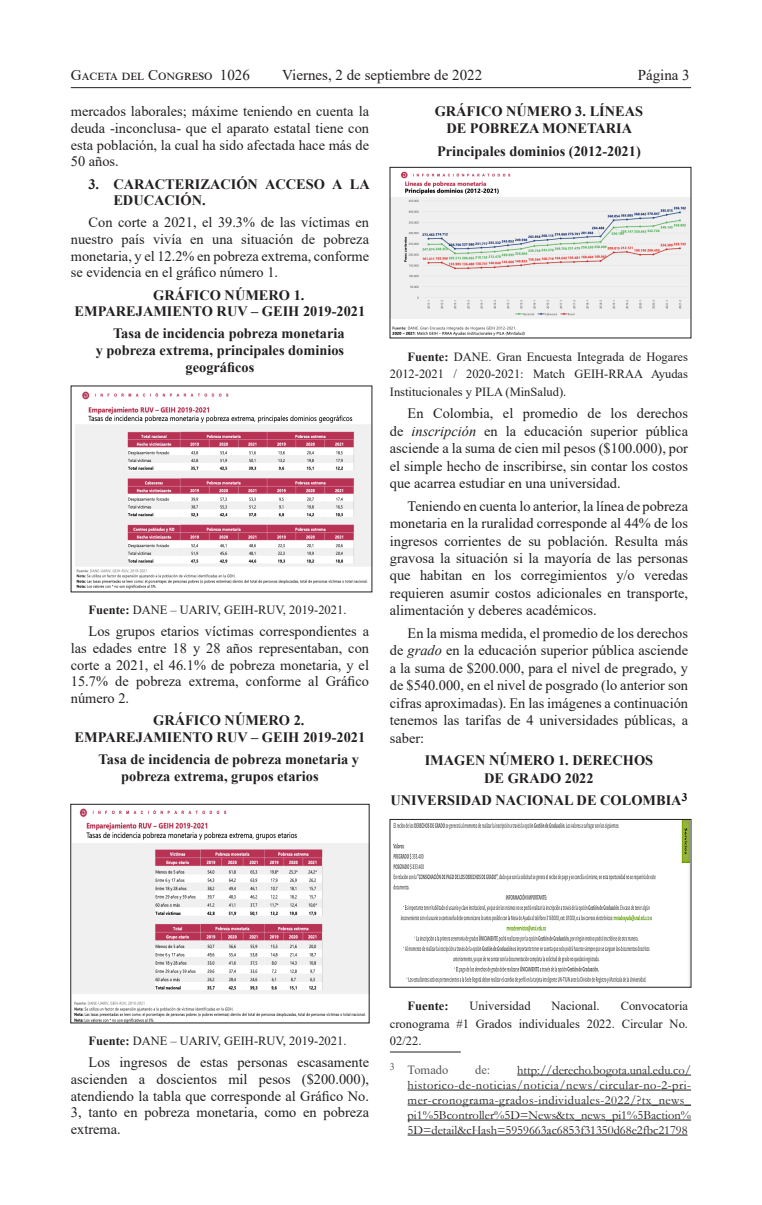
<style>
.page{position:relative;width:762px;height:1205px;background:#fff}
.page>*{position:absolute;margin:0;border:0;box-sizing:border-box;transform-origin:0 0}
.t1{font:15px "Times New Roman";color:#231f20}
.Párrafos{font:14.38px/17.4px "Times New Roman";color:#231f20;text-align:justify}
.Párrafos-2{font:700 14.38px/16.8px "Times New Roman";color:#231f20}
.Párrafos_-_TABULADO{font:700 14.38px/16.8px "Times New Roman";color:#231f20}
.Párrafos-3{font:12.5px/17.4px "Times New Roman";color:#231f20;text-align:justify}
.Pies_de_páginas{font:12.5px/15px "Garamond";color:#231f20;text-align:justify}
.Pies_de_páginas-2{font:12.5px "Times New Roman";color:#57585a}
.Párrafos-4{font:700 12.5px "Times New Roman";color:#231f20}
.s1{font-weight:700}
.s2{font-style:italic}
</style>
<div class="page">
<hr style="left:71px;top:87px;width:620px;height:1px;background:#231f20">
<img style="left:75px;top:391px;width:295px;height:198px">
<img style="left:73px;top:808px;width:294px;height:213px">
<img style="left:392px;top:171px;width:297px;height:165px">
<div style="left:390px;top:167px;width:301px;height:171px;border:1px solid #231f20"></div>
<img style="left:393px;top:821px;width:296px;height:163px">
<div style="left:390px;top:819px;width:301px;height:168px;border:1px solid #231f20"></div>
<hr style="left:390px;top:1051px;width:71px;height:1px;background:#231f20">
<hr style="left:517px;top:1074px;width:174px;height:1px;background:#231f20">
<hr style="left:407px;top:1089px;width:284px;height:1px;background:#231f20">
<hr style="left:407px;top:1104px;width:284px;height:1px;background:#231f20">
<hr style="left:407px;top:1119px;width:284px;height:1px;background:#231f20">
<hr style="left:407px;top:1134px;width:280px;height:1px;background:#231f20">
<p class="t1" style="left:71px;top:65px;width:180px">Gaceta del Congreso 1026</p>
<p class="t1" style="left:282px;top:65px;width:201px">Viernes, 2 de septiembre de 2022</p>
<p class="t1" style="left:638px;top:65px;width:54px">Página 3</p>
<p class="Párrafos" style="left:71px;top:103px;width:300px;line-height:16.8px">mercados laborales; máxime teniendo en cuenta la deuda -inconclusa- que el aparato estatal tiene con esta población, la cual ha sido afectada hace más de 50 años.</p>
<p class="Párrafos_-_TABULADO" style="left:113px;top:175px;width:258px;text-indent:-25px">3. CARACTERIZACIÓN ACCESO A LA<br>EDUCACIÓN.</p>
<p class="Párrafos" style="left:71px;top:214px;width:300px;line-height:16.8px;text-indent:18px">Con corte a 2021, el 39.3% de las víctimas en nuestro país vivía en una situación de pobreza monetaria, y el 12.2% en pobreza extrema, conforme se evidencia en el gráfico número 1.</p>
<p class="Párrafos-2" style="left:75px;top:286px;width:292px;text-indent:79px">GRÁFICO NÚMERO 1.<br>EMPAREJAMIENTO RUV – GEIH 2019-2021</p>
<p class="Párrafos-2" style="left:113px;top:325px;width:233px">Tasa de incidencia pobreza monetaria</p>
<p class="Párrafos-2" style="left:96px;top:341px;width:250px">y pobreza extrema, principales dominios</p>
<p class="Párrafos-2" style="left:186px;top:358px;width:70px">geográficos</p>
<p class="Párrafos-2" style="left:435px;top:102px;width:210px;line-height:17.4px;text-align:center">GRÁFICO NÚMERO 3. LÍNEAS<br>DE POBREZA MONETARIA</p>
<p class="Párrafos-2" style="left:437px;top:143px;width:205px">Principales dominios (2012-2021)</p>
<p class="Párrafos-3" style="left:390px;top:347px;width:300px;text-indent:18px"><span class="s1">Fuente:</span> DANE. Gran Encuesta Integrada de Hogares 2012-2021 / 2020-2021: Match GEIH-RRAA Ayudas Institucionales y PILA (MinSalud).</p>
<p class="Párrafos" style="left:390px;top:404px;width:300px;text-indent:18px">En Colombia, el promedio de los derechos de <span class="s2">inscripción</span> en la educación superior pública asciende a la suma de cien mil pesos ($100.000), por el simple hecho de inscribirse, sin contar los costos que acarrea estudiar en una universidad.</p>
<p class="Párrafos" style="left:390px;top:497px;width:300px;text-indent:18px">Teniendo en cuenta lo anterior, la línea de pobreza monetaria en la ruralidad corresponde al 44% de los ingresos corrientes de su población. Resulta más gravosa la situación si la mayoría de las personas que habitan en los corregimientos y/o veredas requieren asumir costos adicionales en transporte, alimentación y deberes académicos.</p>
<p class="Párrafos" style="left:390px;top:624px;width:300px;text-indent:18px">En la misma medida, el promedio de los derechos de <span class="s2">grado</span> en la educación superior pública asciende a la suma de $200.000, para el nivel de pregrado, y de $540.000, en el nivel de posgrado (lo anterior son cifras aproximadas). En las imágenes a continuación tenemos las tarifas de 4 universidades públicas, a saber:</p>
<p class="Párrafos-2" style="left:425px;top:751px;width:230px;line-height:17.4px;text-align:center">IMAGEN NÚMERO 1. DERECHOS<br>DE GRADO 2022</p>
<p class="Párrafos-2" style="left:390px;top:792px;width:298px">UNIVERSIDAD NACIONAL DE COLOMBIA<sup>3</sup></p>
<p class="Párrafos-3" style="left:89px;top:601px;width:259px"><span class="s1">Fuente:</span> DANE – UARIV, GEIH-RUV, 2019-2021.</p>
<p class="Párrafos" style="left:71px;top:622px;width:300px;line-height:16.8px;text-indent:18px">Los grupos etarios víctimas correspondientes a las edades entre 18 y 28 años representaban, con corte a 2021, el 46.1% de pobreza monetaria, y el 15.7% de pobreza extrema, conforme al Gráfico número 2.</p>
<p class="Párrafos-2" style="left:75px;top:711px;width:292px;text-indent:79px">GRÁFICO NÚMERO 2.<br>EMPAREJAMIENTO RUV – GEIH 2019-2021</p>
<p class="Párrafos-2" style="left:121px;top:750px;width:239px;text-indent:-23px">Tasa de incidencia de pobreza monetaria y pobreza extrema, grupos etarios</p>
<p class="Párrafos-3" style="left:89px;top:1032px;width:259px"><span class="s1">Fuente:</span> DANE – UARIV, GEIH-RUV, 2019-2021.</p>
<p class="Párrafos" style="left:71px;top:1053px;width:300px;line-height:16.8px;text-indent:18px">Los ingresos de estas personas escasamente ascienden a doscientos mil pesos ($200.000), atendiendo la tabla que corresponde al Gráfico No.<br>3, tanto en pobreza monetaria, como en pobreza extrema.</p>
<p class="Párrafos-3" style="left:390px;top:997px;width:300px;text-indent:231px">Convocatoria cronograma #1 Grados individuales 2022. Circular No.<br>02/22.</p>
<p class="Pies_de_páginas-2" style="left:390px;top:1061px;width:60px"><sup>3</sup> Tomado</p>
<p class="Pies_de_páginas-2" style="left:475px;top:1061px;width:17px">de:</p>
<p class="Párrafos-4" style="left:407px;top:997px;width:42px">Fuente:</p>
<p class="Párrafos-3" style="left:469px;top:997px;width:63px">Universidad</p>
<p class="Párrafos-3" style="left:551px;top:997px;width:50px">Nacional.</p>
<p class="Pies_de_páginas" style="left:407px;top:1062px;width:285px;text-indent:110px">http://derecho.bogota.unal.edu.co/ historico-de-noticias/noticia/news/circular-no-2-pri&shy;mer-cronograma-grados-individuales-2022/?tx_news_ pi1%5Bcontroller%5D=News&amp;tx_news_pi1%5Baction% 5D=detail&amp;cHash=5959663ac6853f31350d68e2fbc21798</p>
</div>
